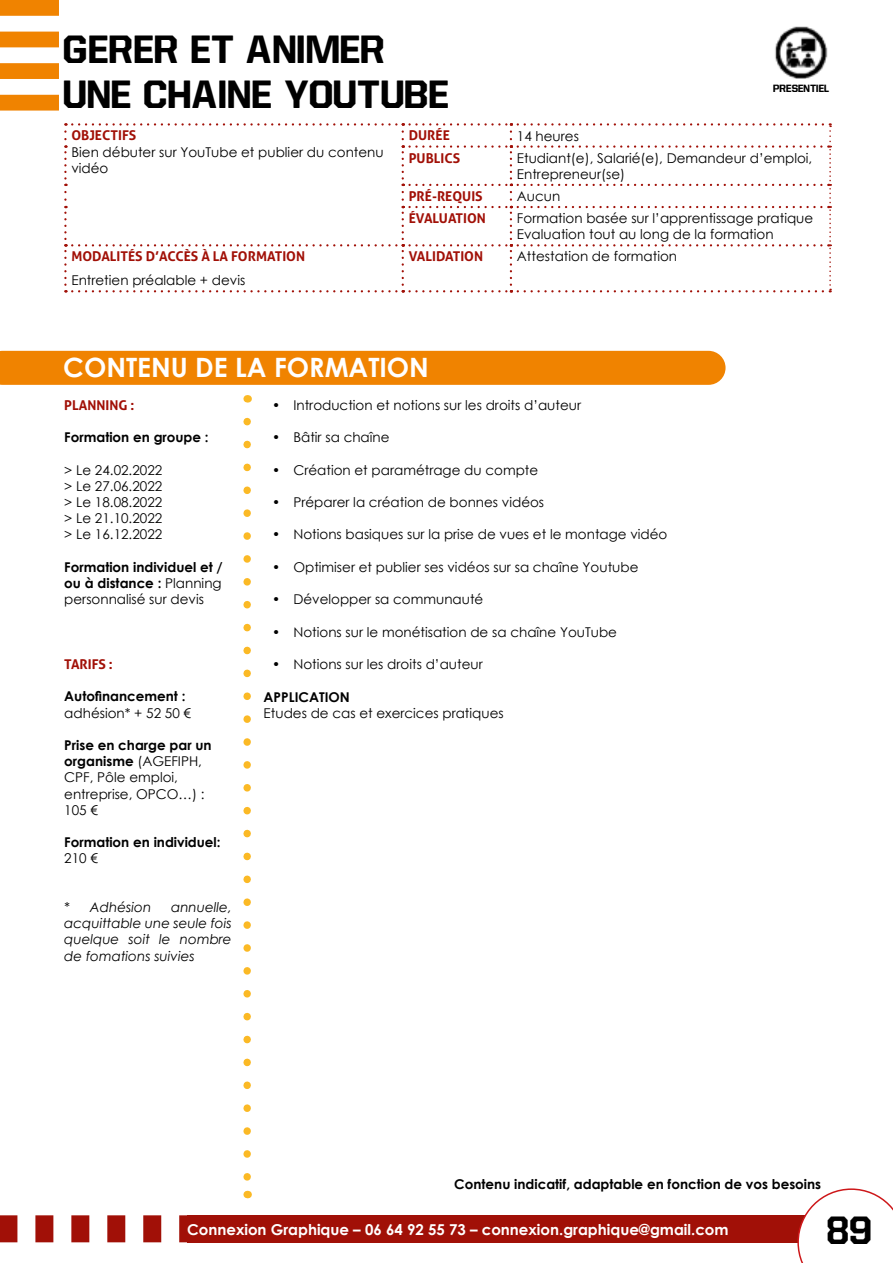
<style>
.page{position:relative;width:893px;height:1263px;background:#fff}
.page>*{position:absolute;margin:0;border:0;box-sizing:border-box;transform-origin:0 0}
.t1{font:37.5px/45px "Allstar 4";color:#000}
.t2{font:700 26.55px "Century Gothic";color:#fff}
.t3{font:700 15px "Century Gothic";color:#fff}
.t4{font:13.5px/16.2px "Century Gothic";color:#000}
.t5{font:700 13.5px/16.2px "Century Gothic";color:#000;text-align:justify}
.t6{font:700 13.5px "Aller";color:#a11007}
.t7{font:italic 13.5px/16.2px "Century Gothic";color:#000;text-align:justify}
.t8{font:10.05px "Allstar 4";color:#000}
.s1{font-weight:400}
.s2{font-weight:700}
</style>
<div class="page">
<div style="left:187px;top:1215px;width:702px;height:27px;background:#a11007"></div>
<svg style="left:797px;top:1188px;width:96px;height:75px"></svg>
<svg style="left:0;top:1215px;width:187px;height:27px"></svg>
<svg style="left:64px;top:145px;width:3px;height:33px"></svg>
<svg style="left:64px;top:184px;width:3px;height:16px"></svg>
<svg style="left:64px;top:123px;width:448px;height:16px"></svg>
<svg style="left:402px;top:145px;width:110px;height:33px"></svg>
<svg style="left:402px;top:184px;width:110px;height:16px"></svg>
<svg style="left:64px;top:206px;width:448px;height:86px"></svg>
<svg style="left:518px;top:123px;width:313px;height:169px"></svg>
<svg style="left:243px;top:422px;width:8px;height:759px"></svg>
<svg style="left:0;top:0;width:59px;height:111px"></svg>
<div style="left:0;top:351px;width:725px;height:34px;background:#f08300"></div>
<img style="left:775px;top:27px;width:53px;height:52px">
<h1 class="t1" style="left:64px;top:28px;width:388px">GERER ET ANIMER<br>UNE CHAINE YOUTUBE</h1>
<p class="t6" style="left:71px;top:127px;width:66px">OBJECTIFS</p>
<p class="t4" style="left:71px;top:143px;width:314px">Bien débuter sur YouTube et publier du contenu vidéo</p>
<p class="t8" style="left:773px;top:84px;width:58px">PRESENTIEL</p>
<p class="t6" style="left:409px;top:127px;width:43px">DURÉE</p>
<p class="t4" style="left:517px;top:127px;width:63px">14 heures</p>
<p class="t6" style="left:409px;top:149px;width:53px">PUBLICS</p>
<p class="t4" style="left:517px;top:150px;width:297px">Etudiant(e), Salarié(e), Demandeur d’emploi,<br>Entrepreneur(se)</p>
<p class="t6" style="left:409px;top:188px;width:75px">PRÉ-REQUIS</p>
<p class="t4" style="left:517px;top:188px;width:45px">Aucun</p>
<p class="t6" style="left:409px;top:210px;width:79px">ÉVALUATION</p>
<p class="t4" style="left:517px;top:210px;width:298px">Formation basée sur l’apprentissage pratique<br>Evaluation tout au long de la formation</p>
<p class="t6" style="left:71px;top:248px;width:235px">MODALITÉS D’ACCÈS À LA FORMATION</p>
<p class="t4" style="left:71px;top:272px;width:175px">Entretien préalable + devis</p>
<p class="t6" style="left:409px;top:248px;width:76px">VALIDATION</p>
<p class="t4" style="left:517px;top:248px;width:162px">Attestation de formation</p>
<h2 class="t2" style="left:63px;top:347px;width:367px">CONTENU DE LA FORMATION</h2>
<p class="t6" style="left:64px;top:397px;width:71px">PLANNING :</p>
<p class="t5" style="left:64px;top:428px;width:146px">Formation en groupe :</p>
<p class="t4" style="left:64px;top:461px;width:99px;text-align:justify">&gt; Le 24.02.2022 &gt; Le 27.06.2022 &gt; Le 18.08.2022 &gt; Le 21.10.2022 &gt; Le 16.12.2022</p>
<p class="t5" style="left:64px;top:558px;width:160px">Formation individuel et / ou à distance : <span class="s1">Planning personnalisé sur devis</span></p>
<p class="t6" style="left:64px;top:656px;width:50px">TARIFS :</p>
<p class="t5" style="left:64px;top:688px;width:123px">Autofinancement :</p>
<p class="t4" style="left:64px;top:704px;width:128px">adhésion* + 52 50 €</p>
<p class="t4" style="left:64px;top:737px;width:149px"><span class="s2">Prise en charge par un organisme</span> (AGEFIPH,<br>CPF, Pôle emploi, entreprise, OPCO…) :<br>105 €</p>
<p class="t5" style="left:64px;top:833px;width:158px">Formation en individuel:</p>
<p class="t4" style="left:64px;top:850px;width:35px">210 €</p>
<p class="t7" style="left:64px;top:899px;width:88px">* Adhésion</p>
<p class="t7" style="left:64px;top:899px;width:169px;text-indent:107px">annuelle, acquittable une seule fois quelque soit le nombre de fomations suivies</p>
<p class="t4" style="left:272px;top:397px;width:310px">• Introduction et notions sur les droits d’auteur</p>
<p class="t4" style="left:272px;top:429px;width:119px">• Bâtir sa chaîne</p>
<p class="t4" style="left:272px;top:461px;width:268px">• Création et paramétrage du compte</p>
<p class="t4" style="left:272px;top:494px;width:274px">• Préparer la création de bonnes vidéos</p>
<p class="t4" style="left:272px;top:526px;width:397px">• Notions basiques sur la prise de vues et le montage vidéo</p>
<p class="t4" style="left:272px;top:559px;width:368px">• Optimiser et publier ses vidéos sur sa chaîne Youtube</p>
<p class="t4" style="left:272px;top:591px;width:213px">• Développer sa communauté</p>
<p class="t4" style="left:272px;top:623px;width:346px">• Notions sur le monétisation de sa chaîne YouTube</p>
<p class="t4" style="left:272px;top:656px;width:212px">• Notions sur les droits d’auteur</p>
<p class="t5" style="left:264px;top:688px;width:88px">APPLICATION</p>
<p class="t4" style="left:264px;top:704px;width:242px">Etudes de cas et exercices pratiques</p>
<p class="t5" style="left:454px;top:1175px;width:368px">Contenu indicatif, adaptable en fonction de vos besoins</p>
<p class="t3" style="left:187px;top:1218px;width:543px">Connexion Graphique – 06 64 92 55 73 – connexion.graphique@gmail.com</p>
<h1 class="t1" style="left:828px;top:1210px;width:47px">89</h1>
</div>
